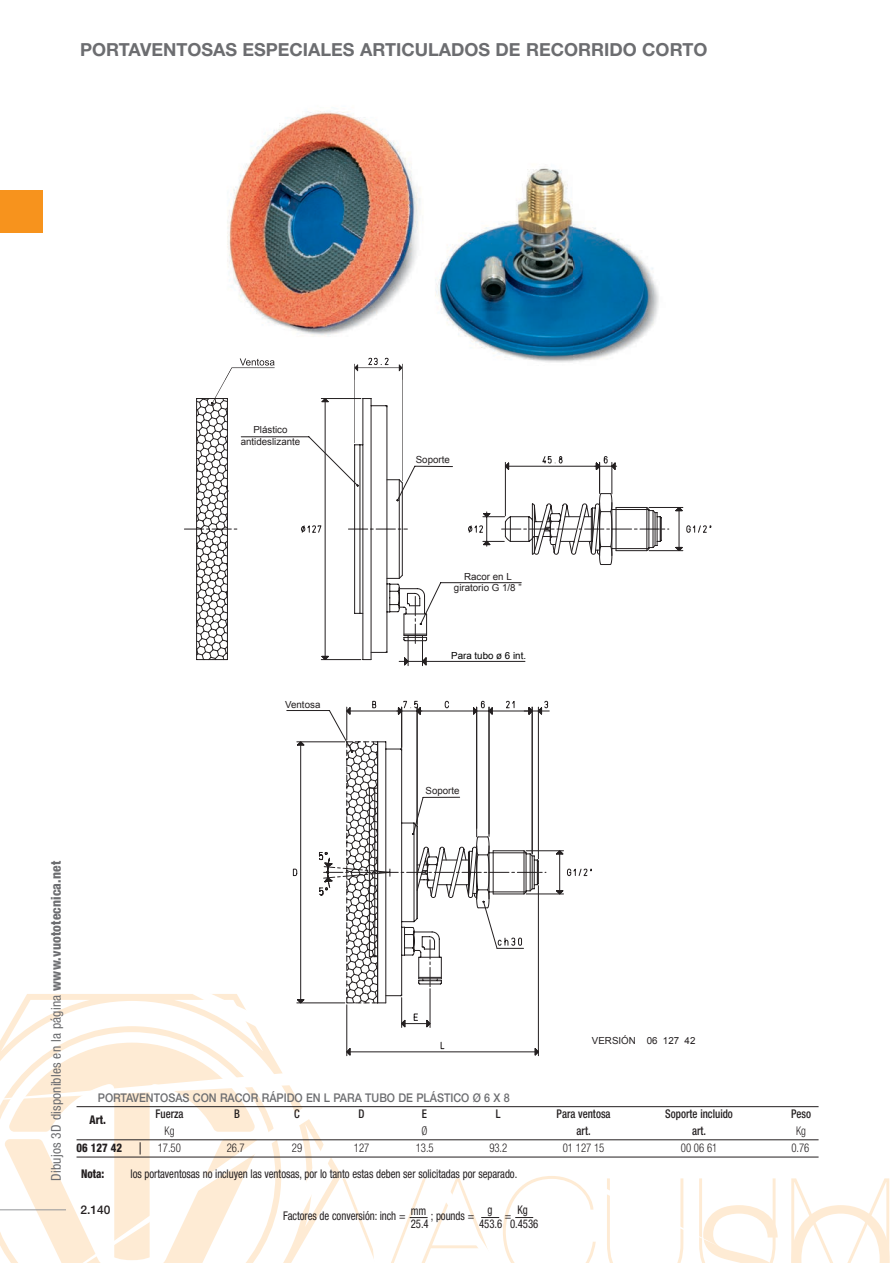
<style>
.page{position:relative;width:893px;height:1263px;background:#fff}
.page>*{position:absolute;margin:0;border:0;box-sizing:border-box;transform-origin:0 0}
.t1{font:700 18px "Helvetica Neue";color:#6c6d70}
.t2{font:condensed 13.5px "Helvetica Neue";letter-spacing:.01em;color:#6c6d70}
.t3{font:condensed 12px "Helvetica Neue";letter-spacing:-.005em;color:#231f20;scale:.9 1}
.t4{font:500 12px "Helvetica Neue";color:#6c6d70;scale:.9 1}
.t5{font:500 condensed 12px "Helvetica Neue";color:#231f20;scale:.9 1}
.t6{font:300 condensed 12px "Helvetica Neue";letter-spacing:-.005em;color:#231f20;scale:.9 1}
.t7{font:800 condensed 12px "Helvetica Neue";color:#231f20;scale:.9 1}
.t8{font:500 12px "Helvetica Neue";color:#231f20}
.t9{font:9.75px/11.7px "Arial";color:#231f20;text-align:center}
.t10{font:9.75px "Arial";color:#000}
.s1{font-weight:800}
</style>
<div class="page">
<svg style="left:0;top:994px;width:791px;height:269px"></svg>
<div style="left:0;top:190px;width:43px;height:43px;background:#f7931d"></div>
<svg style="left:283px;top:994px;width:334px;height:62px"></svg>
<svg style="left:286px;top:700px;width:306px;height:356px"></svg>
<img style="left:227px;top:111px;width:432px;height:247px">
<svg style="left:184px;top:358px;width:528px;height:308px"></svg>
<img style="left:225px;top:368px;width:50px;height:12px">
<img style="left:234px;top:358px;width:40px;height:8px">
<svg style="left:342px;top:1176px;width:254px;height:87px"></svg>
<hr style="left:77px;top:1106px;width:742px;height:1px;background:#231f20">
<hr style="left:77px;top:1139px;width:742px;height:1px;background:#231f20">
<hr style="left:77px;top:1157px;width:742px;height:1px;background:#231f20">
<svg style="left:0;top:1139px;width:259px;height:124px"></svg>
<svg style="left:791px;top:1106px;width:99px;height:157px"></svg>
<h1 class="t1" style="left:80px;top:39px;width:629px">PORTAVENTOSAS ESPECIALES ARTICULADOS DE RECORRIDO CORTO</h1>
<p class="t9" style="left:241px;top:424px;width:61px">Plástico antideslizante</p>
<p class="t9" style="left:253px;top:433px;width:36px">Plástico</p>
<p class="t9" style="left:416px;top:453px;width:36px">Soporte</p>
<p class="t9" style="left:285px;top:698px;width:37px">Ventosa</p>
<p class="t9" style="left:454px;top:570px;width:69px">Racor en L giratorio G 1/8 ”</p>
<p class="t9" style="left:464px;top:580px;width:49px">Racor en L</p>
<p class="t10" style="left:451px;top:649px;width:76px">Para tubo ø 6 int.</p>
<p class="t9" style="left:425px;top:785px;width:36px">Soporte</p>
<p class="t2" style="left:48px;top:1181px;width:321px;rotate:-90deg">Dibujos 3D disponibles en la página <span class="s1">www.vuototecnica.net</span></p>
<p class="t9" style="left:592px;top:1034px;width:105px">VERSIÓN 06 127 42</p>
<p class="t4" style="left:98px;top:1090px;width:459px">PORTAVENTOSAS CON RACOR RÁPIDO EN L PARA TUBO DE PLÁSTICO Ø 6 X 8</p>
<p class="t7" style="left:90px;top:1112px;width:20px">Art.</p>
<p class="t5" style="left:156px;top:1106px;width:33px">Fuerza</p>
<p class="t5" style="left:234px;top:1106px;width:8px">B</p>
<p class="t5" style="left:294px;top:1106px;width:8px">C</p>
<p class="t5" style="left:359px;top:1106px;width:8px">D</p>
<p class="t5" style="left:422px;top:1106px;width:7px">E</p>
<p class="t5" style="left:496px;top:1106px;width:7px">L</p>
<p class="t5" style="left:557px;top:1106px;width:61px">Para ventosa</p>
<p class="t5" style="left:665px;top:1106px;width:77px">Soporte incluido</p>
<p class="t5" style="left:791px;top:1106px;width:24px">Peso</p>
<p class="t6" style="left:165px;top:1124px;width:13px">Kg</p>
<p class="t6" style="left:422px;top:1124px;width:8px">Ø</p>
<p class="t5" style="left:577px;top:1123px;width:17px">art.</p>
<p class="t5" style="left:692px;top:1123px;width:17px">art.</p>
<p class="t6" style="left:796px;top:1124px;width:13px">Kg</p>
<p class="t7" style="left:77px;top:1140px;width:52px">06 127 42</p>
<p class="t6" style="left:158px;top:1141px;width:27px">17.50</p>
<p class="t6" style="left:227px;top:1141px;width:21px">26.7</p>
<p class="t6" style="left:292px;top:1141px;width:13px">29</p>
<p class="t6" style="left:354px;top:1141px;width:19px">127</p>
<p class="t6" style="left:416px;top:1141px;width:21px">13.5</p>
<p class="t6" style="left:489px;top:1141px;width:21px">93.2</p>
<p class="t6" style="left:563px;top:1141px;width:48px">01 127 15</p>
<p class="t6" style="left:681px;top:1141px;width:42px">00 06 61</p>
<p class="t6" style="left:791px;top:1141px;width:21px">0.76</p>
<p class="t7" style="left:81px;top:1166px;width:27px">Nota:</p>
<p class="t3" style="left:131px;top:1167px;width:431px">los portaventosas no incluyen las ventosas, por lo tanto estas deben ser solicitadas por separado.</p>
<p class="t8" style="left:81px;top:1202px;width:32px">2.140</p>
<p class="t3" style="left:411px;top:1204px;width:19px">mm</p>
<p class="t3" style="left:487px;top:1202px;width:7px">g</p>
<p class="t3" style="left:518px;top:1203px;width:13px">Kg</p>
<p class="t3" style="left:283px;top:1208px;width:137px">Factores de conversión: inch =</p>
<p class="t3" style="left:431px;top:1208px;width:50px">; pounds =</p>
<p class="t3" style="left:505px;top:1208px;width:9px">=</p>
<p class="t3" style="left:411px;top:1216px;width:21px">25.4</p>
<p class="t3" style="left:479px;top:1216px;width:67px">453.6 0.4536</p>
</div>
